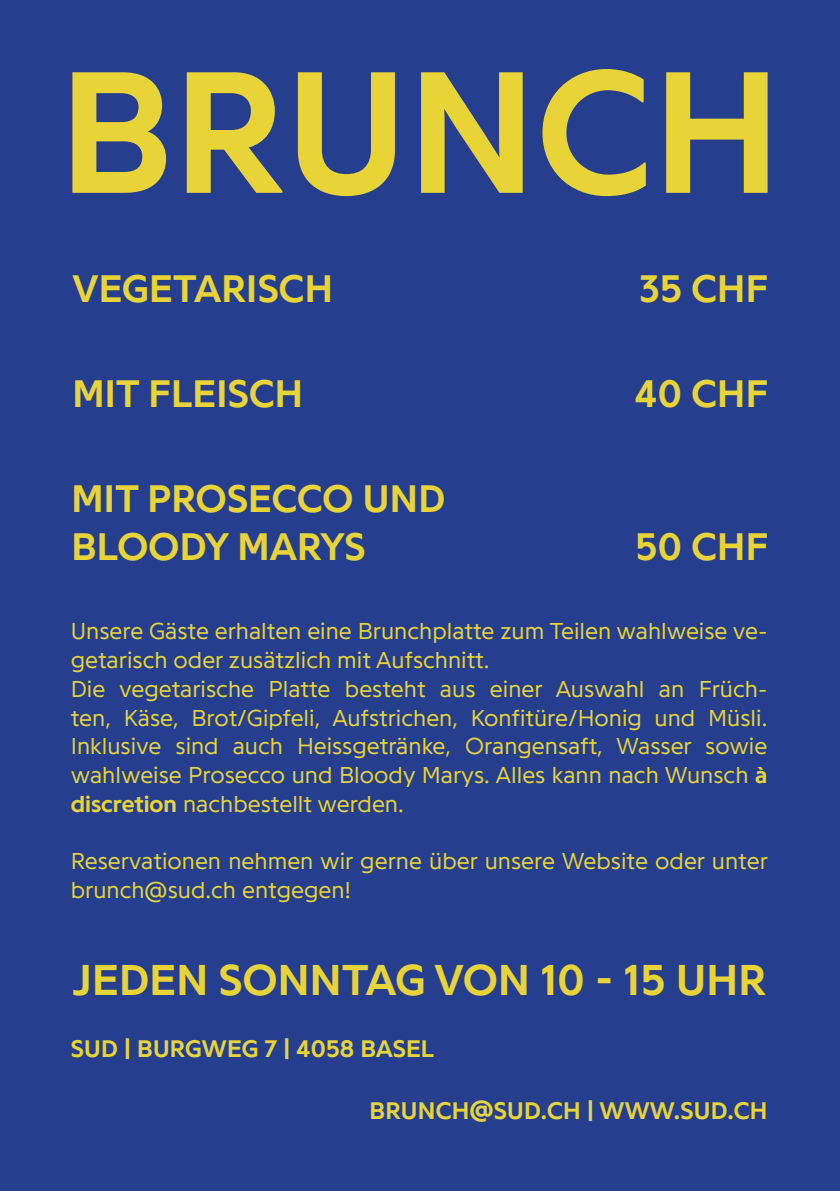
<style>
.page{position:relative;width:840px;height:1191px;background:#fff}
.page>*{position:absolute;margin:0;border:0;box-sizing:border-box;transform-origin:0 0}
.t1{font:700 179.8px "Programme";letter-spacing:.01em;color:#e9d438}
.t2{font:700 44.8px "Programme";letter-spacing:.01em;color:#e9d438}
.t3{font:700 39.8px/47.8px "Programme";letter-spacing:.01em;color:#e9d438}
.t4{font:700 25px "Programme";letter-spacing:.01em;color:#e9d438}
.t5{font:300 24px/28.8px "Programme";color:#e9d438}
.s1{font-weight:700}
</style>
<div class="page">
<div style="left:0;top:0;width:839px;height:1191px;background:#253f8e"></div>
<h1 class="t1" style="left:59px;top:20px;width:722px">BRUNCH</h1>
<h3 class="t3" style="left:72px;top:263px;width:262px">VEGETARISCH</h3>
<h3 class="t3" style="left:638px;top:263px;width:130px">35 CHF</h3>
<h3 class="t3" style="left:72px;top:368px;width:232px">MIT FLEISCH</h3>
<h3 class="t3" style="left:634px;top:368px;width:135px">40 CHF</h3>
<h3 class="t3" style="left:71px;top:473px;width:375px">MIT PROSECCO UND<br>BLOODY MARYS</h3>
<h3 class="t3" style="left:635px;top:521px;width:134px">50 CHF</h3>
<p class="t5" style="left:71px;top:616px;width:697px">Unsere Gäste erhalten eine Brunchplatte zum Teilen wahlweise ve&shy;getarisch oder zusätzlich mit Aufschnitt.<br>Die vegetarische Platte besteht aus einer Auswahl an Früch&shy;ten, Käse, Brot/Gipfeli, Aufstrichen, Konfitüre/Honig und Müsli.<br>Inklusive sind auch Heissgetränke, Orangensaft, Wasser sowie wahlweise Prosecco und Bloody Marys. Alles kann nach Wunsch <span class="s1">à discretion</span> nachbestellt werden.</p>
<p class="t5" style="left:71px;top:845px;width:698px">Reservationen nehmen wir gerne über unsere Website oder unter brunch@sud.ch entgegen!</p>
<h2 class="t2" style="left:73px;top:951px;width:694px">JEDEN SONNTAG VON 10 - 15 UHR</h2>
<p class="t4" style="left:71px;top:1032px;width:364px">SUD | BURGWEG 7 | 4058 BASEL</p>
<p class="t4" style="left:369px;top:1094px;width:399px">BRUNCH@SUD.CH | WWW.SUD.CH</p>
</div>
